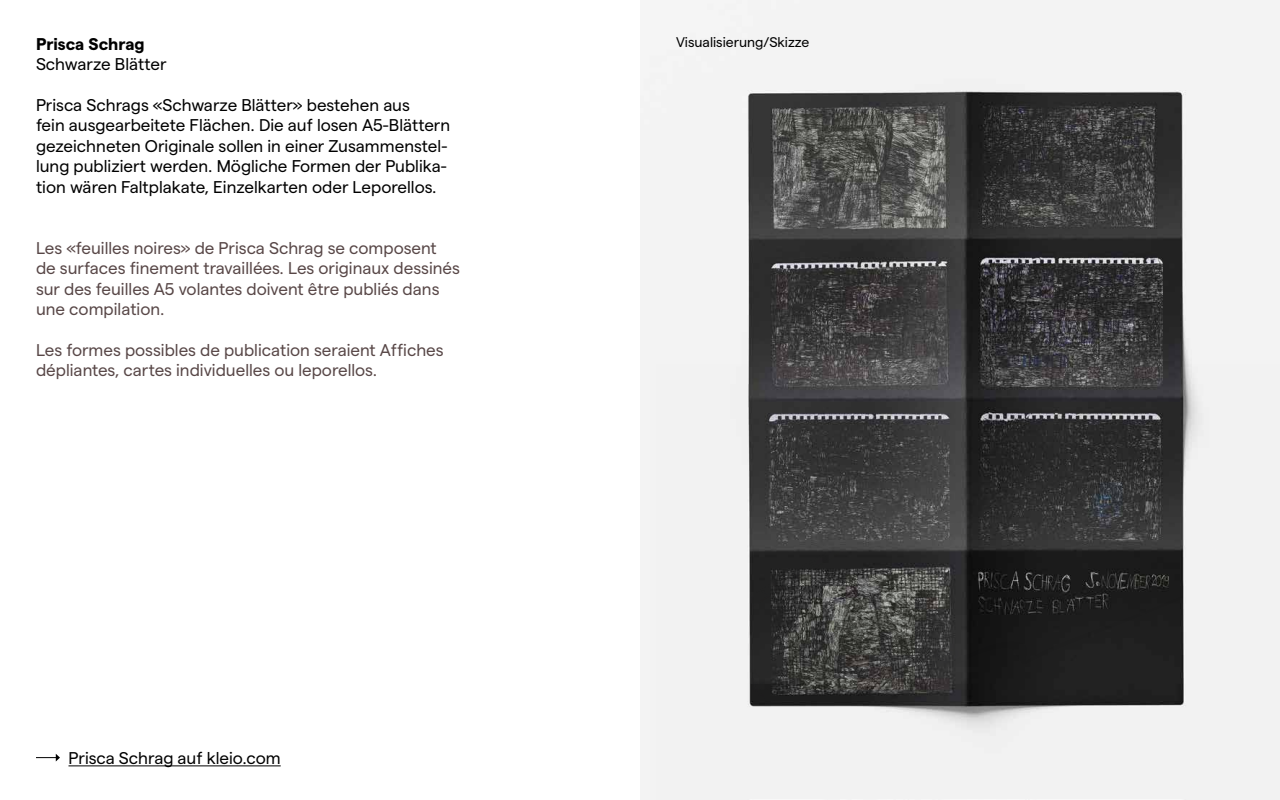
<style>
.page{position:relative;width:1280px;height:800px;background:#fff}
.page>*{position:absolute;margin:0;border:0;box-sizing:border-box;transform-origin:0 0}
.t1{font:17px/20.4px "Matter";color:#000}
.t2{font:17px/20.4px "Matter";color:#584747}
.t3{font:700 17px "Matter";color:#000}
.t4{font:14px "Matter";color:#000}
</style>
<div class="page">
<hr style="left:68px;top:765px;width:213px;height:1px;background:#000">
<img style="left:640px;top:0;width:640px;height:800px">
<svg style="left:36px;top:754px;width:24px;height:8px"></svg>
<p class="t3" style="left:36px;top:31px;width:110px">Prisca Schrag</p>
<p class="t1" style="left:36px;top:54px;width:132px">Schwarze Blätter</p>
<p class="t1" style="left:36px;top:95px;width:416px">Prisca Schrags «Schwarze Blätter» bestehen aus<br>fein ausgearbeitete Flächen. Die auf losen A5-Blättern gezeichneten Originale sollen in einer Zusammenstel&shy;lung publiziert werden. Mögliche Formen der Publika&shy;tion wären Faltplakate, Einzelkarten oder Leporellos.</p>
<p class="t2" style="left:36px;top:237px;width:426px">Les «feuilles noires» de Prisca Schrag se composent de surfaces finement travaillées. Les originaux dessinés sur des feuilles A5 volantes doivent être publiés dans une compilation.</p>
<p class="t2" style="left:36px;top:339px;width:409px">Les formes possibles de publication seraient Affiches dépliantes, cartes individuelles ou leporellos.</p>
<p class="t1" style="left:69px;top:747px;width:214px">Prisca Schrag auf kleio.com</p>
<p class="t4" style="left:676px;top:34px;width:135px">Visualisierung/Skizze</p>
</div>
